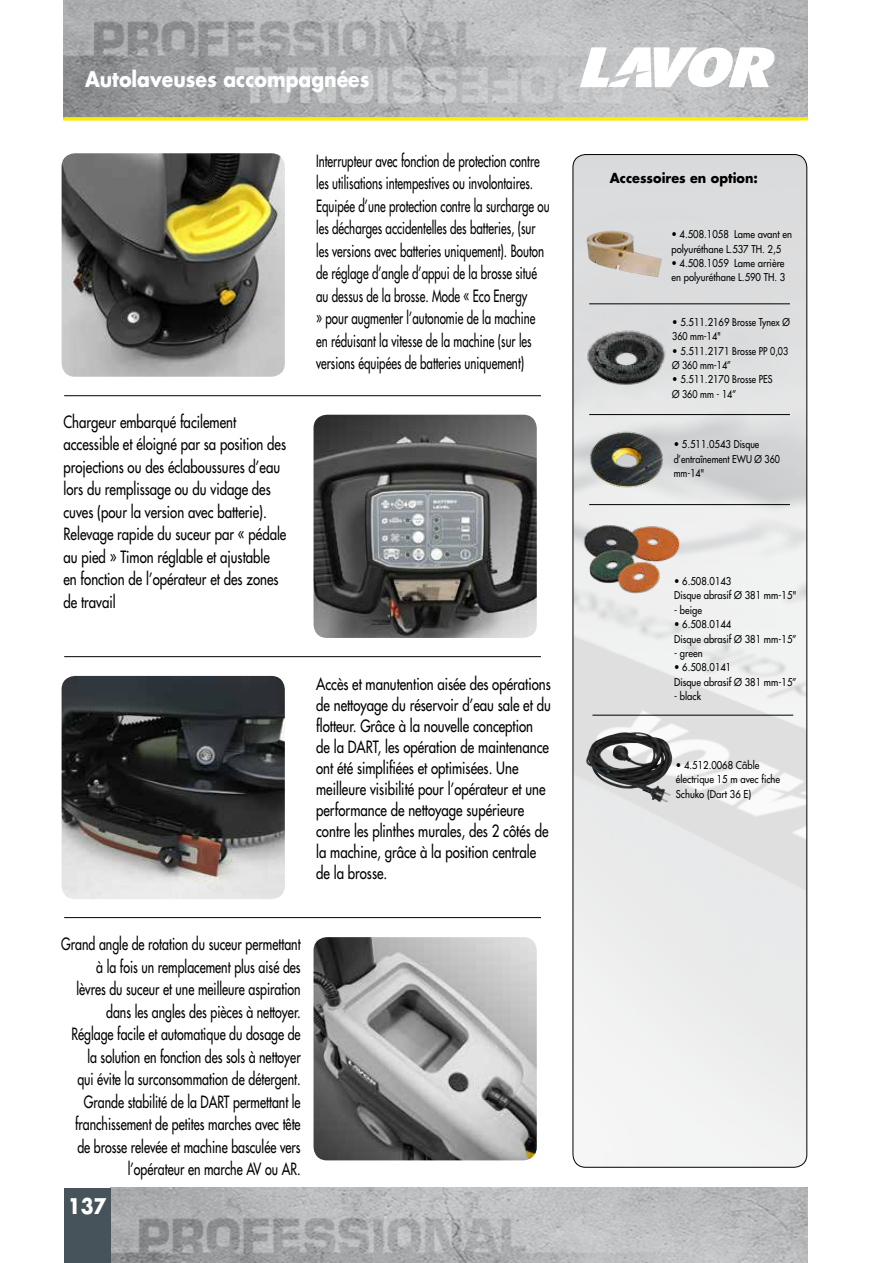
<style>
.page{position:relative;width:893px;height:1263px;background:#fff}
.page>*{position:absolute;margin:0;border:0;box-sizing:border-box;transform-origin:0 0}
.t1{font:700 21px "Futura Std";color:#fff;scale:.9 1}
.t2{font:500 16.5px/21px "Futura Std";color:#000;scale:.8 1}
.t3{font:500 16.5px/22.5px "Futura Std";color:#000;scale:.7 1}
.t4{font:500 16.5px/22.5px "Futura Std";color:#000;text-align:right;scale:.75 1}
.t5{font:700 13.5px "Futura Std";color:#000;scale:.95 1}
.t6{font:500 10.5px/14.4px "Futura Std";color:#000;scale:.9 1}
</style>
<div class="page">
<img style="left:64px;top:0;width:744px;height:117px">
<img style="left:111px;top:1188px;width:697px;height:75px">
<svg style="left:580px;top:47px;width:195px;height:40px"></svg>
<div style="left:64px;top:1188px;width:47px;height:75px;background:#46535b"></div>
<hr style="left:63px;top:117px;width:744px;height:3px;background:#ffed00">
<img style="left:573px;top:155px;width:234px;height:1012px">
<div style="left:573px;top:154px;width:234px;height:1014px;border:1px solid #000;border-radius:13px"></div>
<hr style="left:589px;top:304px;width:201px;height:1px;background:#000">
<hr style="left:589px;top:504px;width:201px;height:1px;background:#000">
<hr style="left:589px;top:414px;width:201px;height:1px;background:#000">
<hr style="left:64px;top:395px;width:477px;height:1px;background:#000">
<hr style="left:64px;top:656px;width:477px;height:1px;background:#000">
<hr style="left:64px;top:917px;width:477px;height:1px;background:#000">
<img style="left:578px;top:524px;width:112px;height:73px">
<img style="left:584px;top:326px;width:84px;height:64px">
<img style="left:586px;top:426px;width:79px;height:65px">
<img style="left:586px;top:732px;width:86px;height:70px">
<hr style="left:592px;top:715px;width:201px;height:1px;background:#000">
<img style="left:62px;top:153px;width:223px;height:224px">
<img style="left:314px;top:415px;width:223px;height:223px">
<img style="left:62px;top:676px;width:223px;height:223px">
<img style="left:314px;top:937px;width:223px;height:223px">
<img style="left:586px;top:231px;width:76px;height:46px">
<p class="t1" style="left:85px;top:65px;width:318px">Autolaveuses accompagnées</p>
<p class="t2" style="left:63px;top:410px;width:280px;line-height:22.5px">Chargeur embarqué facilement accessible et éloigné par sa position des projections ou des éclaboussures d’eau lors du remplissage ou du vidage des cuves (pour la version avec batterie).<br>Relevage rapide du suceur par « pédale au pied » Timon réglable et ajustable en fonction de l’opérateur et des zones de travail</p>
<p class="t3" style="left:316px;top:149px;width:335px">Interrupteur avec fonction de protection contre les utilisations intempestives ou involontaires.<br>Equipée d’une protection contre la surcharge ou les décharges accidentelles des batteries, (sur les versions avec batteries uniquement). Bouton de réglage d’angle d’appui de la brosse situé au dessus de la brosse. Mode « Eco Energy<br>» pour augmenter l’autonomie de la machine en réduisant la vitesse de la machine (sur les versions équipées de batteries uniquement)</p>
<p class="t2" style="left:316px;top:673px;width:295px">Accès et manutention aisée des opérations de nettoyage du réservoir d’eau sale et du flotteur. Grâce à la nouvelle conception de la DART, les opération de maintenance ont été simplifiées et optimisées. Une meilleure visibilité pour l’opérateur et une performance de nettoyage supérieure contre les plinthes murales, des 2 côtés de la machine, grâce à la position centrale de la brosse.</p>
<p class="t4" style="left:61px;top:933px;width:321px">Grand angle de rotation du suceur permettant à la fois un remplacement plus aisé des<br>lèvres du suceur et une meilleure aspiration dans les angles des pièces à nettoyer.<br>Réglage facile et automatique du dosage de la solution en fonction des sols à nettoyer<br>qui évite la surconsommation de détergent.<br>Grande stabilité de la DART permettant le franchissement de petites marches avec tête de brosse relevée et machine basculée vers l’opérateur en marche AV ou AR.</p>
<p class="t1" style="left:68px;top:1192px;width:45px">137</p>
<p class="t5" style="left:610px;top:169px;width:157px">Accessoires en option:</p>
<p class="t6" style="left:671px;top:227px;width:135px">• 4.508.1058 Lame avant en polyuréthane L.537 TH. 2,5</p>
<p class="t6" style="left:671px;top:256px;width:128px">• 4.508.1059 Lame arrière en polyuréthane L.590 TH. 3</p>
<p class="t6" style="left:672px;top:315px;width:132px">• 5.511.2169 Brosse Tynex Ø<br>360 mm-14"</p>
<p class="t6" style="left:672px;top:344px;width:130px">• 5.511.2171 Brosse PP 0,03<br>Ø 360 mm-14”</p>
<p class="t6" style="left:672px;top:372px;width:113px">• 5.511.2170 Brosse PES<br>Ø 360 mm - 14”</p>
<p class="t6" style="left:674px;top:437px;width:120px">• 5.511.0543 Disque d’entraînement EWU Ø 360 mm-14"</p>
<p class="t6" style="left:674px;top:574px;width:138px">• 6.508.0143<br>Disque abrasif Ø 381 mm-15"</p>
<p class="t6" style="left:674px;top:603px;width:33px">- beige</p>
<p class="t6" style="left:674px;top:617px;width:138px">• 6.508.0144<br>Disque abrasif Ø 381 mm-15”</p>
<p class="t6" style="left:674px;top:646px;width:33px">- green</p>
<p class="t6" style="left:674px;top:660px;width:138px">• 6.508.0141<br>Disque abrasif Ø 381 mm-15”</p>
<p class="t6" style="left:674px;top:689px;width:32px">- black</p>
<p class="t6" style="left:676px;top:758px;width:117px">• 4.512.0068 Câble électrique 15 m avec fiche<br>Schuko (Dart 36 E)</p>
</div>
